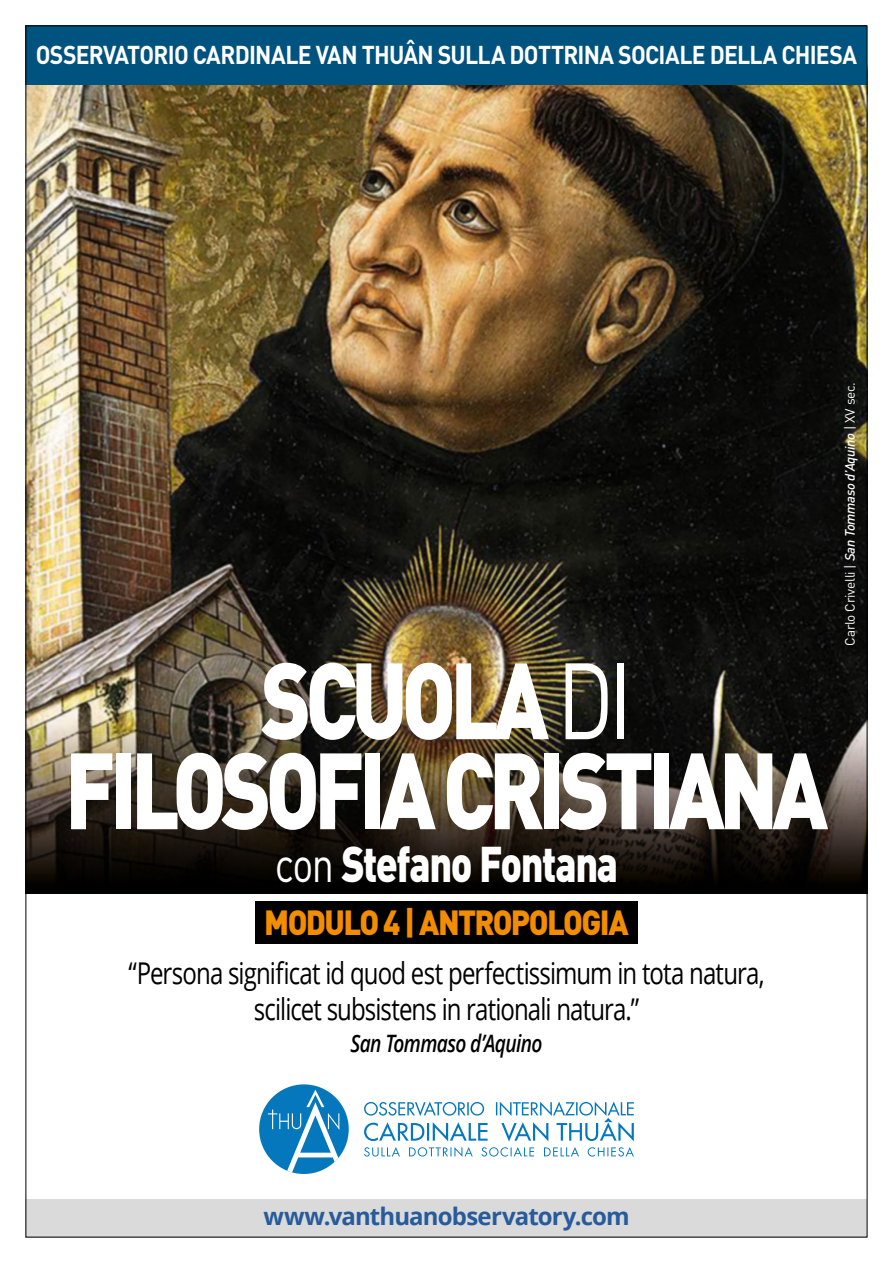
<style>
.page{position:relative;width:893px;height:1263px;background:#fff}
.page>*{position:absolute;margin:0;border:0;box-sizing:border-box;transform-origin:0 0}
.t1{font:900 106.5px/90px "DIN";letter-spacing:-.07em;color:#fff;text-align:center;scale:.8 1}
.t2{font:900 49.5px "DIN";letter-spacing:-.035em;color:#fff;scale:.8 1}
.t3{font:900 34.5px "DIN";letter-spacing:-.055em;color:#f28c00;scale:.9 1}
.t4{font:30px/36px "Open Sans";letter-spacing:-.04em;color:#000;text-align:center;scale:.8 1}
.t5{font:700 25.5px "DIN";letter-spacing:-.03em;color:#fff;scale:.9 1}
.t6{font:700 24px "Open Sans";letter-spacing:-.035em;color:#275b9b}
.t7{font:italic 600 24px "Open Sans";letter-spacing:-.035em;color:#000;scale:.8 1}
.t8{font:13.5px "DIN";letter-spacing:-.02em;color:#fff}
.s1{font-weight:400}
.s2{font-weight:500;font-style:italic}
</style>
<div class="page">
<img style="left:28px;top:85px;width:837px;height:629px">
<svg style="left:28px;top:714px;width:837px;height:179px;background:#2f281d"></svg>
<div style="left:26px;top:1199px;width:841px;height:38px;background:#dadada"></div>
<div style="left:26px;top:26px;width:841px;height:59px;background:#00537e"></div>
<div style="left:255px;top:901px;width:383px;height:43px;background:#000"></div>
<div style="left:259px;top:1084px;width:90px;height:90px;background:#0578bd;border-radius:50%"></div>
<svg style="left:268px;top:1090px;width:77px;height:84px"></svg>
<svg style="left:364px;top:1147px;width:270px;height:10px"></svg>
<svg style="left:364px;top:1101px;width:270px;height:40px"></svg>
<p class="t5" style="left:36px;top:38px;width:914px">OSSERVATORIO CARDINALE VAN THUÂN SULLA DOTTRINA SOCIALE DELLA CHIESA</p>
<h1 class="t1" style="left:65px;top:650px;width:955px">SCUOLA <span class="s1">DI<br></span>FILOSOFIA CRISTIANA</h1>
<h2 class="t2" style="left:275px;top:831px;width:431px"><span class="s1">con</span> Stefano Fontana</h2>
<p class="t3" style="left:264px;top:899px;width:406px">MODULO 4 | ANTROPOLOGIA</p>
<p class="t4" style="left:128px;top:954px;width:797px">“Persona significat id quod est perfectissimum in tota natura, scilicet subsistens in rationali natura.”</p>
<p class="t7" style="left:350px;top:1026px;width:241px">San Tommaso d’Aquino</p>
<p class="t8" style="left:841px;top:646px;width:265px;rotate:-90deg">Carlo Crivelli | <span class="s2">San Tommaso d’Aquino</span> | XV sec.</p>
<p class="t6" style="left:263px;top:1199px;width:368px">www.vanthuanobservatory.com</p>
</div>
